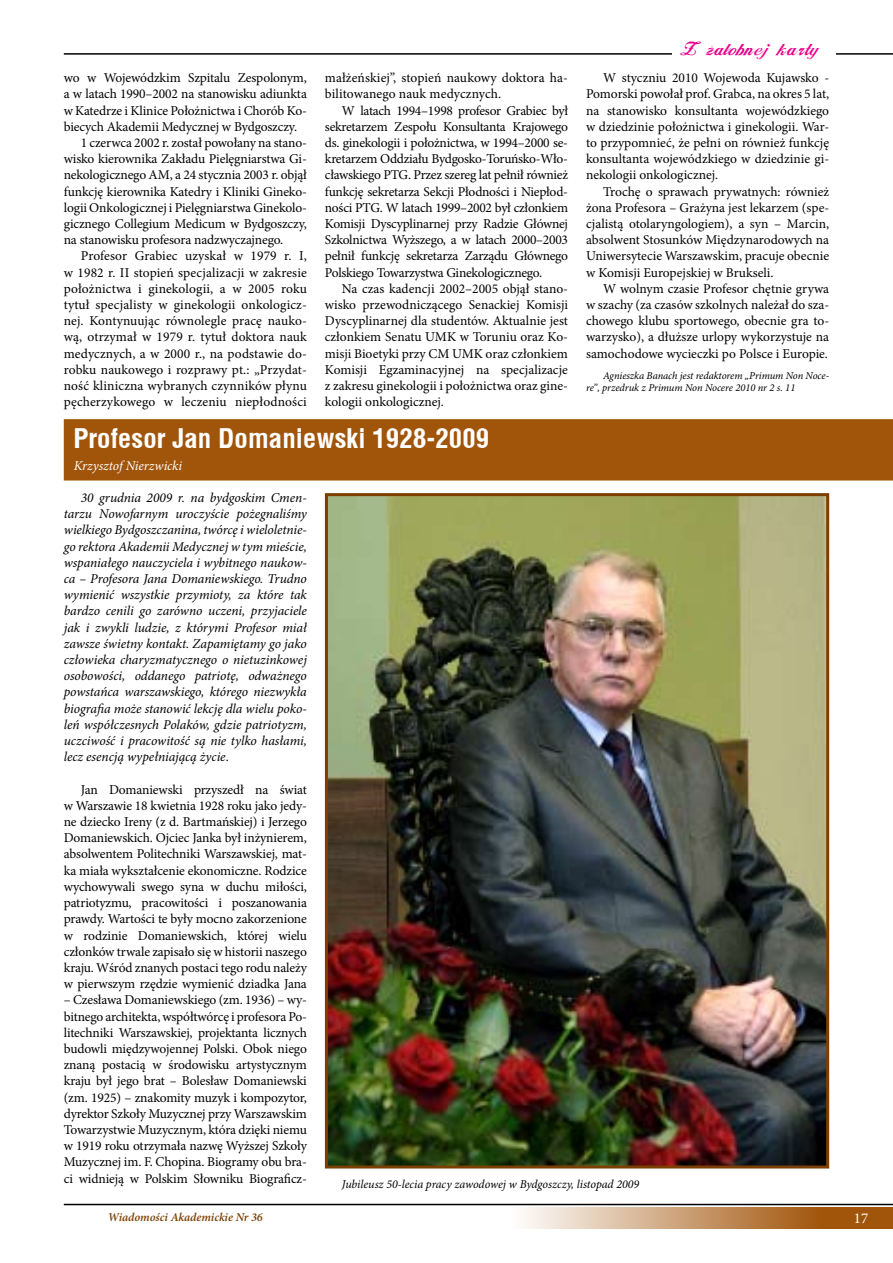
<style>
.page{position:relative;width:893px;height:1263px;background:#fff}
.page>*{position:absolute;margin:0;border:0;box-sizing:border-box;transform-origin:0 0}
.t1{font:700 27px "Switzerland Condpl";color:#fff}
.t2{font:18px "FL Starogrecki 1";letter-spacing:.025em;color:#ec008c}
.t3{font:15px "Minion Pro";color:#fff}
.t4{font:13.5px/16.2px "Minion Pro";letter-spacing:-.005em;color:#000;text-align:justify}
.t5{font:italic 13.5px/16.2px "Minion Pro";letter-spacing:-.005em;color:#000;text-align:justify}
.t6{font:italic 13.5px "Minion Pro";letter-spacing:-.005em;color:#fff}
.t7{font:italic 12px "Minion Pro";letter-spacing:-.005em;color:#000}
.t8{font:italic 600 12px "Minion Pro";letter-spacing:-.005em;color:#7c3f00}
.t9{font:italic 10.5px/12.6px "Minion Pro";letter-spacing:-.01em;color:#000}
.s1{font-style:normal}
</style>
<div class="page">
<svg style="left:524px;top:1208px;width:365px;height:21px;background:#c5976a"></svg>
<hr style="left:64px;top:1204px;width:829px;height:1px;background:#000">
<hr style="left:64px;top:53px;width:829px;height:2px;background:#000">
<hr style="left:889px;top:1208px;width:4px;height:21px;background:#a1550b">
<div style="left:64px;top:419px;width:829px;height:61px;background:#a1550b"></div>
<div style="left:672px;top:44px;width:164px;height:20px;background:#fff"></div>
<img style="left:329px;top:497px;width:496px;height:667px">
<div style="left:325px;top:493px;width:504px;height:675px;border:3px solid #7c3f00"></div>
<p class="t4" style="left:64px;top:70px;width:245px">wo w Wojewódzkim Szpitalu Zespolonym,</p>
<p class="t4" style="left:64px;top:86px;width:245px">a w latach 1 990–2002 na stanowisku adiunkta</p>
<p class="t4" style="left:64px;top:102px;width:245px">w Katedrze i Klinice Położnictwa i Chorób Ko-</p>
<p class="t4" style="left:64px;top:118px;width:235px">biecych Akademii Medycznej w Bydgoszczy.</p>
<p class="t4" style="left:81px;top:135px;width:228px">1 czerwca 2002 r. został powołany na stano-</p>
<p class="t4" style="left:64px;top:151px;width:245px">wisko kierownika Zakładu Pielęgniarstwa Gi-</p>
<p class="t4" style="left:64px;top:167px;width:245px">nekologicznego AM, a 24 stycznia 2003 r. objął</p>
<p class="t4" style="left:64px;top:183px;width:245px">funkcję kierownika Katedry i Kliniki Gineko-</p>
<p class="t4" style="left:64px;top:199px;width:245px">logii Onkologicznej i Pielęgniarstwa Ginekolo-</p>
<p class="t4" style="left:64px;top:216px;width:245px">gicznego Collegium Medicum w Bydgoszczy,</p>
<p class="t4" style="left:64px;top:232px;width:221px">na stanowisku profesora nadzwyczajnego.</p>
<p class="t4" style="left:81px;top:248px;width:228px">Profesor Grabiec uzyskał w 1 979 r. I,</p>
<p class="t4" style="left:64px;top:264px;width:245px">w 1 982 r. II stopień specjalizacji w zakresie</p>
<p class="t4" style="left:64px;top:280px;width:245px">położnictwa i ginekologii, a w 2005 roku</p>
<p class="t4" style="left:64px;top:297px;width:245px">tytuł specjalisty w ginekologii onkologicz-</p>
<p class="t4" style="left:64px;top:313px;width:245px">nej. Kontynuując równolegle pracę nauko-</p>
<p class="t4" style="left:64px;top:329px;width:245px">wą, otrzymał w 1 979 r. tytuł doktora nauk</p>
<p class="t4" style="left:64px;top:345px;width:245px">medycznych, a w 2000 r., na podstawie do-</p>
<p class="t4" style="left:64px;top:361px;width:245px">robku naukowego i rozprawy pt.: „Przydat-</p>
<p class="t4" style="left:64px;top:378px;width:245px">ność kliniczna wybranych czynników płynu</p>
<p class="t4" style="left:64px;top:394px;width:245px">pęcherzykowego w leczeniu niepłodności</p>
<p class="t4" style="left:325px;top:70px;width:245px">małżeńskiej”, stopień naukowy doktora ha&shy;bilitowanego nauk medycznych.</p>
<p class="t4" style="left:325px;top:102px;width:245px;text-indent:17px">W latach 1 994–1 998 profesor Grabiec był sekretarzem Zespołu Konsultanta Krajowego ds. ginekologii i położnictwa, w 1 994–2000 se&shy;kretarzem Oddziału Bydgosko-Toruńsko-Wło&shy;cławskiego PTG. Przez szereg lat pełnił również funkcję sekretarza Sekcji Płodności i Niepłod&shy;ności PTG. W latach 1 999–2002 był członkiem Komisji Dyscyplinarnej przy Radzie Głównej Szkolnictwa Wyższego, a w latach 2000–2003 pełnił funkcję sekretarza Zarządu Głównego Polskiego Towarzystwa Ginekologicznego.</p>
<p class="t4" style="left:325px;top:280px;width:245px;text-indent:17px">Na czas kadencji 2002–2005 objął stano&shy;wisko przewodniczącego Senackiej Komisji Dyscyplinarnej dla studentów. Aktualnie jest członkiem Senatu UMK w Toruniu oraz Ko&shy;misji Bioetyki przy CM UMK oraz członkiem Komisji Egzaminacyjnej na specjalizacje z zakresu ginekologii i położnictwa oraz gine&shy;kologii onkologicznej.</p>
<h1 class="t1" style="left:73px;top:422px;width:417px">Profesor Jan Domaniewski 1928-2009</h1>
<p class="t6" style="left:74px;top:456px;width:110px">Krzysztof Nierzwicki</p>
<h2 class="t2" style="left:680px;top:38px;width:139px">Z ¿a³obnejkarty</h2>
<p class="t4" style="left:586px;top:70px;width:245px;text-indent:17px">W styczniu 201 0 Wojewoda Kujawsko - Pomorski powołał prof. Grabca, na okres 5 lat, na stanowisko konsultanta wojewódzkiego w dziedzinie położnictwa i ginekologii. War&shy;to przypomnieć, że pełni on również funkcję konsultanta wojewódzkiego w dziedzinie gi&shy;nekologii onkologicznej.</p>
<p class="t4" style="left:586px;top:183px;width:245px;text-indent:17px">Trochę o sprawach prywatnych: również żona Profesora – Grażyna jest lekarzem (spe&shy;cjalistą otolaryngologiem), a syn – Marcin, absolwent Stosunków Międzynarodowych na Uniwersytecie Warszawskim, pracuje obecnie w Komisji Europejskiej w Brukseli.</p>
<p class="t4" style="left:586px;top:280px;width:245px;text-indent:17px">W wolnym czasie Profesor chętnie grywa w szachy (za czasów szkolnych należał do sza&shy;chowego klubu sportowego, obecnie gra to&shy;warzysko), a dłuższe urlopy wykorzystuje na samochodowe wycieczki po Polsce i Europie.</p>
<p class="t9" style="left:586px;top:369px;width:245px;text-indent:17px">Agnieszka Banach jest redaktorem „Primum Non Noce&shy;re”, przedruk z Primum Non Nocere 2010 nr 2 s. 11</p>
<p class="t5" style="left:64px;top:490px;width:245px;text-indent:17px">30 grudnia 2009 r. na bydgoskim Cmen&shy;tarzu Nowofarnym uroczyście pożegnaliśmy wielkiego Bydgoszczanina, twórcę i wieloletnie&shy;go rektora Akademii Medycznej w tym mieście, wspaniałego nauczyciela i wybitnego naukow&shy;ca – Profesora Jana Domaniewskiego. Trudno wymienić wszystkie przymioty, za które tak bardzo cenili go zarówno uczeni, przyjaciele jak i zwykli ludzie, z którymi Profesor miał zawsze świetny kontakt. Zapamiętamy go jako człowieka charyzmatycznego o nietuzinkowej osobowości, oddanego patriotę, odważnego powstańca warszawskiego, którego niezwykła biografia może stanowić lekcję dla wielu poko&shy;leń współczesnych Polaków, gdzie patriotyzm, uczciwość i pracowitość są nie tylko hasłami, lecz esencją wypełniającą życie<span class="s1">.</span></p>
<p class="t4" style="left:64px;top:781px;width:245px;text-indent:17px">Jan Domaniewski przyszedł na świat w Warszawie 1 8 kwietnia 1 928 roku jako jedy&shy;ne dziecko Ireny (z d. Bartmańskiej) i Jerzego Domaniewskich. Ojciec Janka był inżynierem, absolwentem Politechniki Warszawskiej, mat&shy;ka miała wykształcenie ekonomiczne. Rodzice wychowywali swego syna w duchu miłości, patriotyzmu, pracowitości i poszanowania prawdy. Wartości te były mocno zakorzenione w rodzinie Domaniewskich, której wielu członków trwale zapisało się w historii naszego kraju. Wśród znanych postaci tego rodu należy w pierwszym rzędzie wymienić dziadka Jana</p>
<p class="t4" style="left:64px;top:992px;width:245px">– Czesława Domaniewskiego (zm. 1 936) – wy&shy;bitnego architekta, współtwórcę i profesora Po&shy;litechniki Warszawskiej, projektanta licznych budowli międzywojennej Polski. Obok niego znaną postacią w środowisku artystycznym kraju był jego brat – Bolesław Domaniewski (zm. 1 925) – znakomity muzyk i kompozytor, dyrektor Szkoły Muzycznej przy Warszawskim Towarzystwie Muzycznym, która dzięki niemu w 1 91 9 roku otrzymała nazwę Wyższej Szkoły Muzycznej im. F. Chopina. Biogramy obu bra&shy;ci widnieją w Polskim Słowniku Biograficz-</p>
<p class="t7" style="left:342px;top:1176px;width:299px">Jubileusz 50-lecia pracy zawodowej w Bydgoszczy, listopad 2009</p>
<p class="t8" style="left:108px;top:1210px;width:156px">Wiadomości Akademickie Nr 36</p>
<p class="t3" style="left:854px;top:1208px;width:16px">17</p>
</div>
